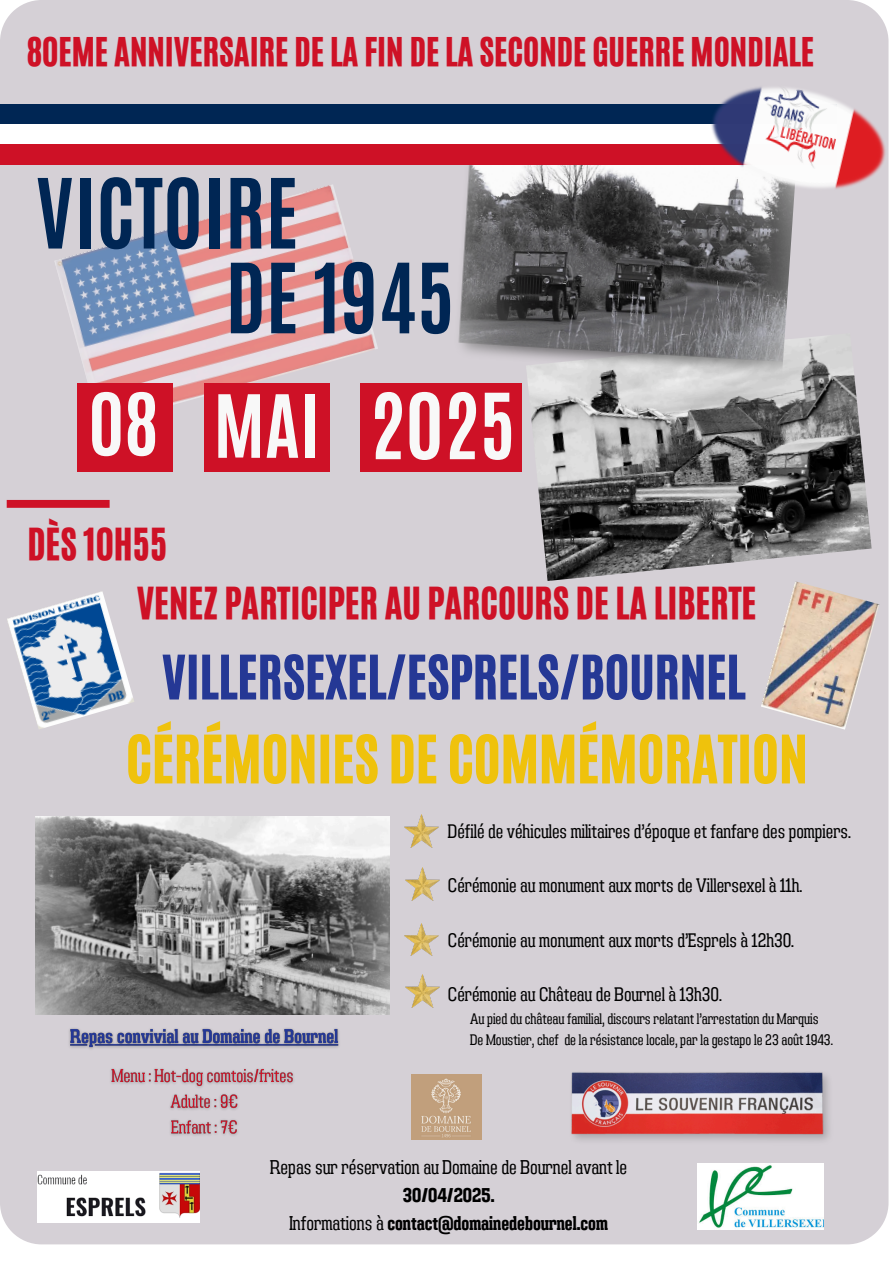
<style>
.page{position:relative;width:893px;height:1263px;background:#fff}
.page>*{position:absolute;margin:0;border:0;box-sizing:border-box;transform-origin:0 0}
.t1{font:700 82.12px "Antonio";color:#002654}
.t2{font:700 77.4px "Antonio";color:#f8f8f8}
.t3{font:700 73.95px "Antonio";color:#f8f8f8}
.t4{font:700 73.12px "Antonio";color:#f8f8f8}
.t5{font:55.28px "CA Generated";color:#efc20c}
.t6{font:50.78px "CA Generated";color:#253895}
.t7{font:37.12px "CA Generated";color:#ce1126}
.t8{font:33.3px "CA Generated";color:#ce1126}
.t9{font:19.88px/27.8px "Adirek Slab 400";color:#000;text-align:center}
.t10{font:19.58px "Adirek Slab 400";color:#000}
.t11{font:15.23px "Adirek Slab 400";color:#000}
.s1{font-family:"Adirek Slab 700"}
</style>
<div class="page">
<div style="left:0;top:0;width:888px;height:1244px;background:#d5d0d6"></div>
<img style="left:54px;top:184px;width:324px;height:241px">
<div style="left:78px;top:383px;width:95px;height:88px;background:#ce1126"></div>
<div style="left:360px;top:383px;width:162px;height:88px;background:#ce1126"></div>
<div style="left:7px;top:500px;width:103px;height:8px;background:#ce1126"></div>
<img style="left:761px;top:581px;width:118px;height:149px">
<img style="left:35px;top:816px;width:355px;height:198px">
<div style="left:204px;top:383px;width:126px;height:88px;background:#ce1126"></div>
<img style="left:38px;top:1171px;width:162px;height:51px">
<img style="left:404px;top:814px;width:35px;height:33px">
<img style="left:404px;top:923px;width:35px;height:33px">
<img style="left:405px;top:867px;width:34px;height:33px">
<img style="left:405px;top:975px;width:34px;height:32px">
<img style="left:7px;top:591px;width:127px;height:138px">
<img style="left:526px;top:333px;width:345px;height:248px">
<img style="left:449px;top:165px;width:347px;height:218px">
<div style="left:0;top:105px;width:836px;height:20px;background:#002654"></div>
<div style="left:0;top:125px;width:836px;height:20px;background:#fff"></div>
<div style="left:0;top:145px;width:836px;height:20px;background:#ce1126"></div>
<img style="left:698px;top:68px;width:191px;height:141px">
<img style="left:411px;top:1074px;width:70px;height:65px">
<img style="left:561px;top:969px;width:275px;height:275px">
<img style="left:66px;top:1018px;width:278px;height:129px">
<p class="t8" style="left:27px;top:28px;width:789px">80EME ANNIVERSAIRE DE LA FIN DE LA SECONDE GUERRE MONDIALE</p>
<h3 class="t1" style="left:35px;top:155px;width:264px">VICTOIRE</h3>
<p class="t4" style="left:88px;top:372px;width:71px">08</p>
<p class="t7" style="left:27px;top:517px;width:141px">DÈS 10H55</p>
<h3 class="t1" style="left:226px;top:239px;width:231px">DE 1945</h3>
<p class="t3" style="left:213px;top:373px;width:108px">MAI</p>
<p class="t2" style="left:370px;top:371px;width:147px">2025</p>
<p class="t7" style="left:137px;top:576px;width:621px">VENEZ PARTICIPER AU PARCOURS DE LA LIBERTE</p>
<p class="t6" style="left:162px;top:641px;width:585px">VILLERSEXEL/ESPRELS/BOURNEL</p>
<p class="t5" style="left:126px;top:719px;width:683px">CÉRÉMONIES DE COMMÉMORATION</p>
<h2 class="t10" style="left:448px;top:820px;width:404px">Défilé de véhicules militaires d’époque et fanfare des pompiers.</h2>
<h6 class="t10" style="left:448px;top:874px;width:356px">Cérémonie au monument aux morts de Villersexel à 11h.</h6>
<h6 class="t10" style="left:448px;top:928px;width:348px">Cérémonie au monument aux morts d’Esprels à 12h30.</h6>
<h6 class="t10" style="left:448px;top:982px;width:276px">Cérémonie au Château de Bournel à 13h30.</h6>
<p class="t11" style="left:470px;top:1009px;width:350px">Au pied du château familial, discours relatant l’arrestation du Marquis</p>
<p class="t11" style="left:470px;top:1030px;width:364px">De Moustier, chef de la résistance locale, par la gestapo le 23 août 1943.</p>
<p class="t9" style="left:270px;top:1153px;width:359px">Repas sur réservation au Domaine de Bournel avant le<br><span class="s1">30/04/2025.<br></span>Informations à <span class="s1">contact@domainedebournel.com</span></p>
</div>
